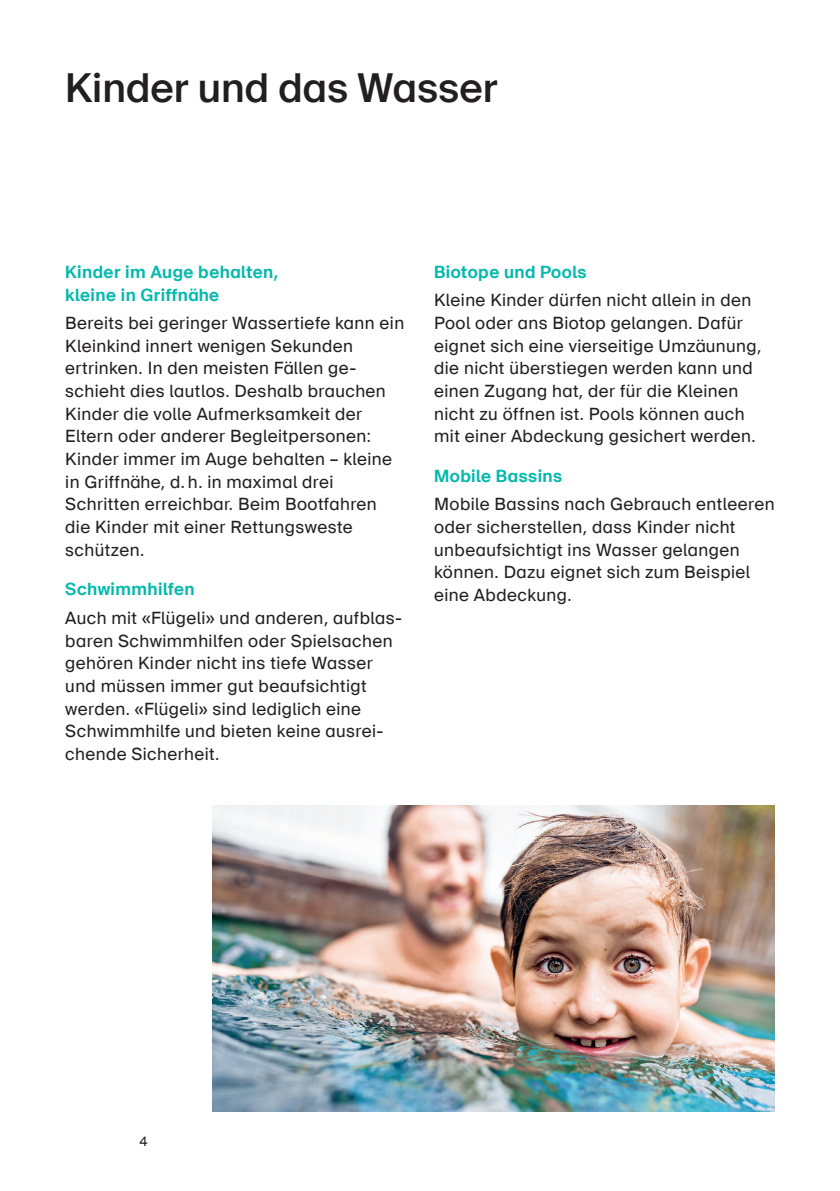
<style>
.page{position:relative;width:840px;height:1191px;background:#fff}
.page>*{position:absolute;margin:0;border:0;box-sizing:border-box;transform-origin:0 0}
.t1{font:500 40px "BFU Suisse";color:#231f20}
.t2{font:17px/22.6px "BFU Suisse";letter-spacing:.025em;color:#231f20}
.t3{font:700 17px/22.6px "BFU Suisse";letter-spacing:.025em;color:#03b9ac}
.t4{font:13px "BFU Suisse";color:#231f20}
</style>
<div class="page">
<img style="left:213px;top:805px;width:561px;height:306px">
<h1 class="t1" style="left:65px;top:65px;width:433px">Kinder und das Wasser</h1>
<p class="t3" style="left:65px;top:261px;width:214px">Kinder im Auge behalten, kleine in Griffnähe</p>
<p class="t2" style="left:65px;top:312px;width:340px">Bereits bei geringer Wassertiefe kann ein Kleinkind innert wenigen Sekunden ertrinken. In den meisten Fällen ge&shy;schieht dies lautlos. Deshalb brauchen Kinder die volle Aufmerksamkeit der Eltern oder anderer Begleitpersonen:<br>Kinder immer im Auge behalten – kleine in Griffnähe, d. h. in maximal drei Schritten erreichbar. Beim Bootfahren die Kinder mit einer Rettungsweste schützen.</p>
<p class="t3" style="left:65px;top:578px;width:131px">Schwimmhilfen</p>
<p class="t2" style="left:65px;top:606px;width:338px">Auch mit «Flügeli» und anderen, aufblas&shy;baren Schwimmhilfen oder Spielsachen gehören Kinder nicht ins tiefe Wasser und müssen immer gut beaufsichtigt werden. «Flügeli» sind lediglich eine Schwimmhilfe und bieten keine ausrei&shy;chende Sicherheit.</p>
<p class="t3" style="left:434px;top:261px;width:154px">Biotope und Pools</p>
<p class="t2" style="left:434px;top:289px;width:328px">Kleine Kinder dürfen nicht allein in den Pool oder ans Biotop gelangen. Dafür eignet sich eine vierseitige Umzäunung, die nicht überstiegen werden kann und einen Zugang hat, der für die Kleinen nicht zu öffnen ist. Pools können auch mit einer Abdeckung gesichert werden.</p>
<p class="t3" style="left:434px;top:465px;width:129px">Mobile Bassins</p>
<p class="t2" style="left:434px;top:493px;width:342px">Mobile Bassins nach Gebrauch entleeren oder sicherstellen, dass Kinder nicht unbeaufsichtigt ins Wasser gelangen können. Dazu eignet sich zum Beispiel eine Abdeckung.</p>
<p class="t4" style="left:139px;top:1133px;width:10px">4</p>
</div>
